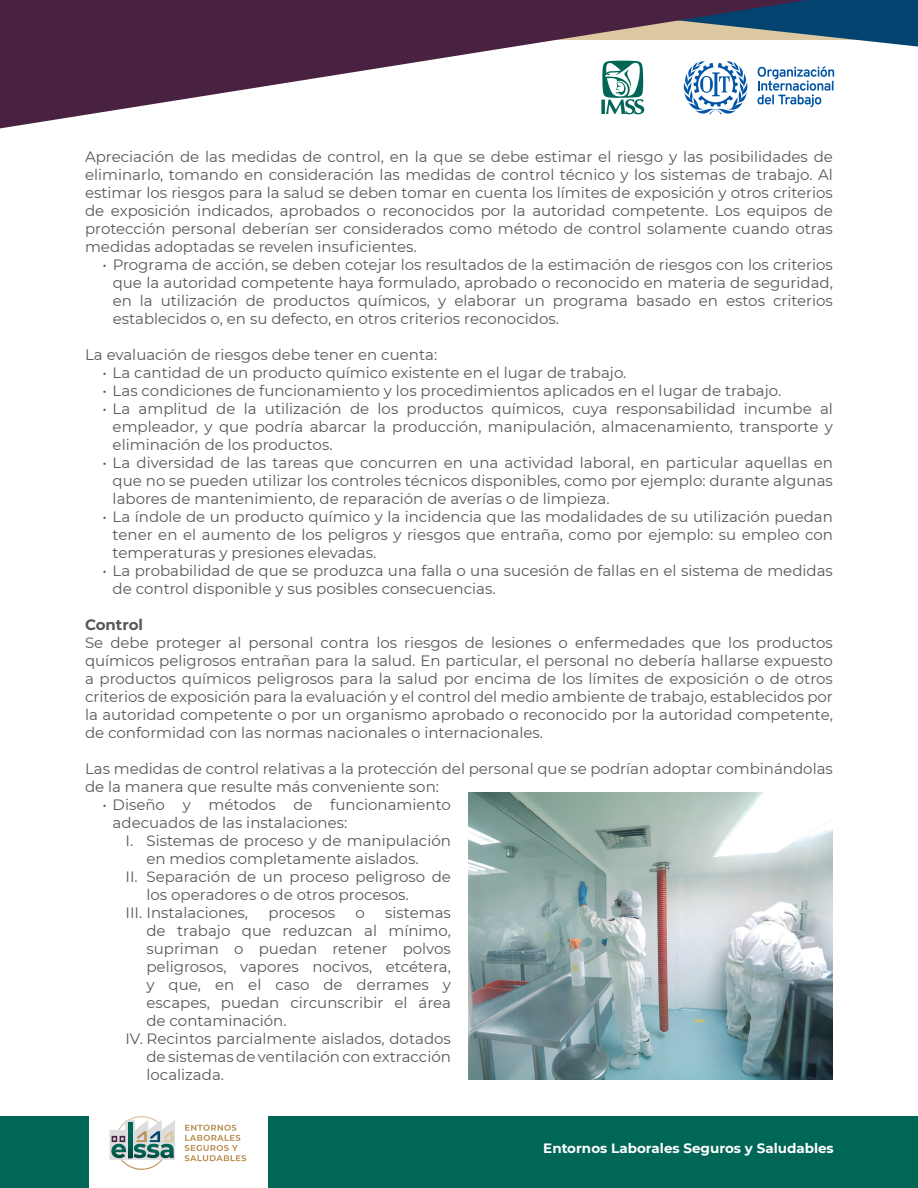
<style>
.page{position:relative;width:918px;height:1188px;background:#fff}
.page>*{position:absolute;margin:0;border:0;box-sizing:border-box;transform-origin:0 0}
.t1{font:15px/18px "Montserrat";color:#57585a;text-align:justify}
.t2{font:700 15px "Montserrat";color:#57585a}
.t3{font:700 13.5px "Montserrat";color:#fff}
</style>
<div class="page">
<div style="left:268px;top:1116px;width:650px;height:72px;background:#006756"></div>
<div style="left:0;top:1116px;width:88px;height:72px;background:#006756"></div>
<svg style="left:0;top:0;width:918px;height:129px"></svg>
<svg style="left:185px;top:1125px;width:61px;height:36px"></svg>
<svg style="left:110px;top:1116px;width:65px;height:54px"></svg>
<img style="left:468px;top:792px;width:365px;height:288px">
<p class="t1" style="left:85px;top:147px;width:749px">Apreciación de las medidas de control, en la que se debe estimar el riesgo y las posibilidades de eliminarlo, tomando en consideración las medidas de control técnico y los sistemas de trabajo. Al estimar los riesgos para la salud se deben tomar en cuenta los límites de exposición y otros criterios de exposición indicados, aprobados o reconocidos por la autoridad competente. Los equipos de protección personal deberían ser considerados como método de control solamente cuando otras medidas adoptadas se revelen insuficientes.</p>
<p class="t1" style="left:113px;top:255px;width:722px;text-indent:-10px">• Programa de acción, se deben cotejar los resultados de la estimación de riesgos con los criterios que la autoridad competente haya formulado, aprobado o reconocido en materia de seguridad, en la utilización de productos químicos, y elaborar un programa basado en estos criterios establecidos o, en su defecto, en otros criterios reconocidos.</p>
<p class="t1" style="left:85px;top:345px;width:354px">La evaluación de riesgos debe tener en cuenta:</p>
<p class="t1" style="left:102px;top:363px;width:525px">• La cantidad de un producto químico existente en el lugar de trabajo.</p>
<p class="t1" style="left:102px;top:381px;width:680px">• Las condiciones de funcionamiento y los procedimientos aplicados en el lugar de trabajo.</p>
<p class="t1" style="left:113px;top:399px;width:722px;text-indent:-10px">• La amplitud de la utilización de los productos químicos, cuya responsabilidad incumbe al empleador, y que podría abarcar la producción, manipulación, almacenamiento, transporte y eliminación de los productos.</p>
<p class="t1" style="left:113px;top:453px;width:722px;text-indent:-10px">• La diversidad de las tareas que concurren en una actividad laboral, en particular aquellas en que no se pueden utilizar los controles técnicos disponibles, como por ejemplo: durante algunas labores de mantenimiento, de reparación de averías o de limpieza.</p>
<p class="t1" style="left:113px;top:507px;width:722px;text-indent:-10px">• La índole de un producto químico y la incidencia que las modalidades de su utilización puedan tener en el aumento de los peligros y riesgos que entraña, como por ejemplo: su empleo con temperaturas y presiones elevadas.</p>
<p class="t1" style="left:113px;top:561px;width:722px;text-indent:-10px">• La probabilidad de que se produzca una falla o una sucesión de fallas en el sistema de medidas de control disponible y sus posibles consecuencias.</p>
<p class="t2" style="left:85px;top:614px;width:60px">Control</p>
<p class="t1" style="left:85px;top:633px;width:749px">Se debe proteger al personal contra los riesgos de lesiones o enfermedades que los productos químicos peligrosos entrañan para la salud. En particular, el personal no debería hallarse expuesto a productos químicos peligrosos para la salud por encima de los límites de exposición o de otros criterios de exposición para la evaluación y el control del medio ambiente de trabajo, establecidos por la autoridad competente o por un organismo aprobado o reconocido por la autoridad competente, de conformidad con las normas nacionales o internacionales.</p>
<p class="t1" style="left:85px;top:759px;width:749px">Las medidas de control relativas a la protección del personal que se podrían adoptar combinándolas de la manera que resulte más conveniente son:</p>
<p class="t1" style="left:113px;top:795px;width:340px;text-indent:-10px">• Diseño y métodos de funcionamiento adecuados de las instalaciones:</p>
<p class="t1" style="left:125px;top:831px;width:327px">I. Sistemas de proceso y de manipulación</p>
<p class="t1" style="left:146px;top:849px;width:274px">en medios completamente aislados.</p>
<p class="t1" style="left:125px;top:867px;width:327px">II. Separación de un proceso peligroso de</p>
<p class="t1" style="left:146px;top:885px;width:264px">los operadores o de otros procesos.</p>
<p class="t1" style="left:125px;top:903px;width:124px">III. Instalaciones,</p>
<p class="t1" style="left:268px;top:903px;width:68px">procesos</p>
<p class="t1" style="left:356px;top:903px;width:11px">o</p>
<p class="t1" style="left:385px;top:903px;width:67px">sistemas</p>
<p class="t1" style="left:146px;top:921px;width:306px">de trabajo que reduzcan al mínimo,</p>
<p class="t1" style="left:146px;top:939px;width:306px">supriman o puedan retener polvos</p>
<p class="t1" style="left:146px;top:957px;width:306px">peligrosos, vapores nocivos, etcétera,</p>
<p class="t1" style="left:146px;top:975px;width:306px">y que, en el caso de derrames y</p>
<p class="t1" style="left:146px;top:993px;width:306px">escapes, puedan circunscribir el área</p>
<p class="t1" style="left:146px;top:1011px;width:142px">de contaminación.</p>
<p class="t1" style="left:125px;top:1029px;width:327px">IV. Recintos parcialmente aislados, dotados</p>
<p class="t1" style="left:146px;top:1047px;width:306px">de sistemas de ventilación con extracción</p>
<p class="t1" style="left:146px;top:1065px;width:79px">localizada.</p>
<p class="t3" style="left:543px;top:1138px;width:292px">Entornos Laborales Seguros y Saludables</p>
</div>
